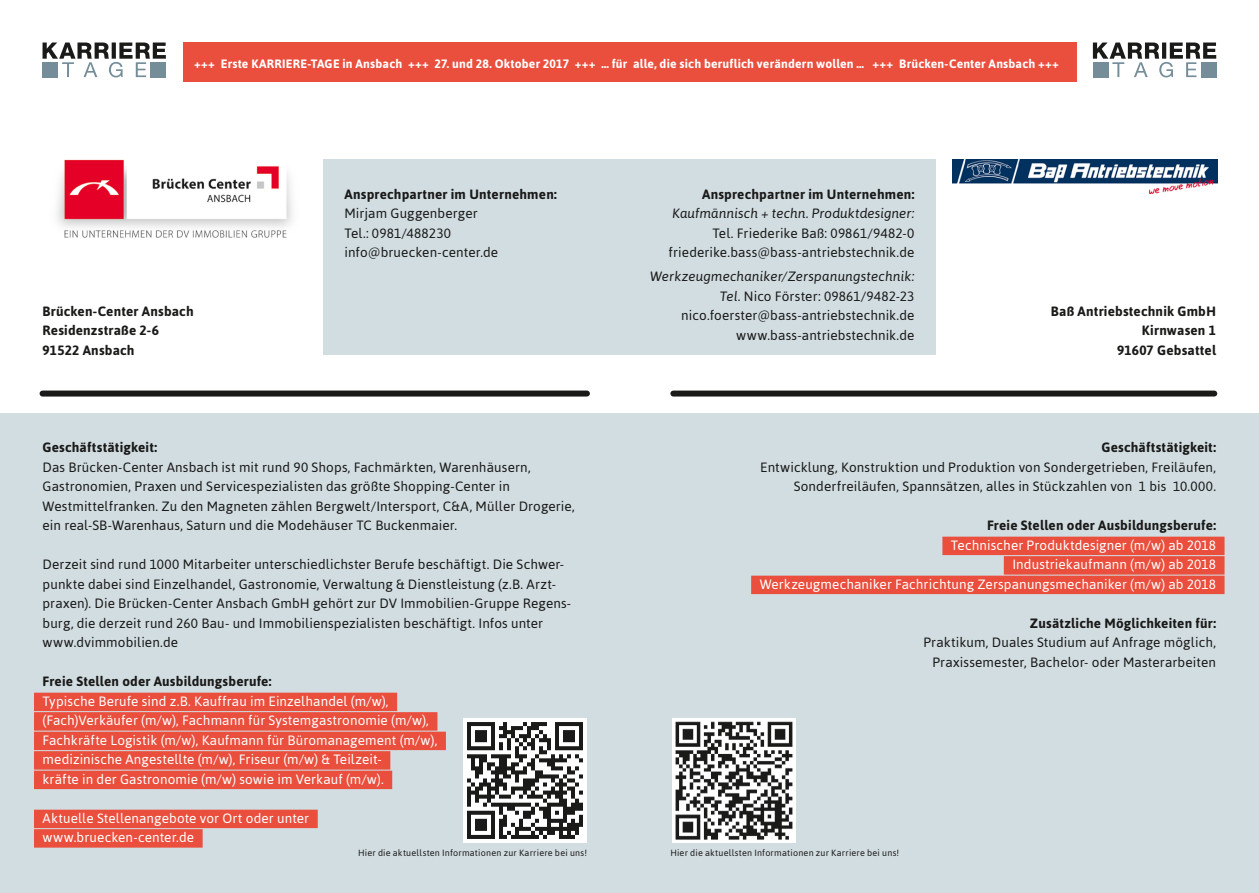
<style>
.page{position:relative;width:1259px;height:893px;background:#fff}
.page>*{position:absolute;margin:0;border:0;box-sizing:border-box;transform-origin:0 0}
.t1{font:13.5px/19.5px "Asap";letter-spacing:.01em;color:#1a1a18;text-align:right}
.t2{font:13.5px/19.5px "Asap";letter-spacing:.01em;color:#fff}
.t3{font:700 13.5px/19.5px "Asap";letter-spacing:.015em;color:#1a1a18}
.t4{font:italic 13.5px "Asap";letter-spacing:.01em;color:#1a1a18}
.t5{font:700 12.15px "Asap";letter-spacing:.015em;color:#fff}
.t6{font:9px "Asap";letter-spacing:.02em;color:#1a1a18}
.s1{font-style:italic}
</style>
<div class="page">
<div style="left:0;top:413px;width:1259px;height:480px;background:#d2dde2"></div>
<div style="left:34px;top:693px;width:363px;height:18px;background:#ea4e3c"></div>
<div style="left:34px;top:712px;width:403px;height:19px;background:#ea4e3c"></div>
<div style="left:34px;top:732px;width:412px;height:18px;background:#ea4e3c"></div>
<div style="left:34px;top:751px;width:356px;height:19px;background:#ea4e3c"></div>
<div style="left:34px;top:771px;width:358px;height:18px;background:#ea4e3c"></div>
<div style="left:34px;top:810px;width:284px;height:18px;background:#ea4e3c"></div>
<div style="left:34px;top:829px;width:169px;height:19px;background:#ea4e3c"></div>
<div style="left:323px;top:160px;width:612px;height:195px;background:#d2dde2"></div>
<div style="left:43px;top:391px;width:544px;height:6px;background:#1a1a18"></div>
<img style="left:463px;top:719px;width:124px;height:123px">
<div style="left:673px;top:391px;width:541px;height:6px;background:#1a1a18"></div>
<div style="left:942px;top:537px;width:282px;height:18px;background:#ea4e3c"></div>
<div style="left:1003px;top:556px;width:221px;height:19px;background:#ea4e3c"></div>
<div style="left:751px;top:576px;width:473px;height:18px;background:#ea4e3c"></div>
<img style="left:672px;top:719px;width:123px;height:123px">
<img style="left:952px;top:160px;width:265px;height:34px">
<svg style="left:43px;top:43px;width:123px;height:34px"></svg>
<div style="left:43px;top:62px;width:15px;height:15px;background:#748d99"></div>
<div style="left:150px;top:62px;width:16px;height:15px;background:#748d99"></div>
<svg style="left:1093px;top:43px;width:123px;height:34px"></svg>
<div style="left:1093px;top:62px;width:15px;height:15px;background:#748d99"></div>
<div style="left:1200px;top:62px;width:16px;height:15px;background:#748d99"></div>
<img style="left:57px;top:159px;width:236px;height:79px">
<div style="left:183px;top:43px;width:893px;height:39px;background:#ea4e3c"></div>
<p class="t5" style="left:194px;top:56px;width:866px">+++ Erste KARRIERE-TAGE in Ansbach +++ 27. und 28. Oktober 2017 +++ … für alle, die sich beruflich verändern wollen … +++ Brücken-Center Ansbach +++</p>
<p class="t3" style="left:43px;top:301px;width:153px">Brücken-Center Ansbach<br>Residenzstraße 2-6<br>91522 Ansbach</p>
<p class="t3" style="left:344px;top:184px;width:214px">Ansprechpartner im Unternehmen:</p>
<p class="t1" style="left:344px;top:203px;width:155px;text-align:left">Mirjam Guggenberger<br>Tel.: 0981/488230 info@bruecken-center.de</p>
<p class="t3" style="left:702px;top:184px;width:214px">Ansprechpartner im Unternehmen:</p>
<p class="t4" style="left:672px;top:205px;width:244px">Kaufmännisch + techn. Produktdesigner:</p>
<p class="t1" style="left:668px;top:223px;width:247px">Tel. Friederike Baß: 09861/9482-0 friederike.bass@bass-antriebstechnik.de</p>
<p class="t1" style="left:650px;top:266px;width:266px"><span class="s1">Werkzeugmechaniker/Zerspanungstechnik:<br>Tel.</span> Nico Förster: 09861/9482-23 nico.foerster@bass-antriebstechnik.de www.bass-antriebstechnik.de</p>
<p class="t3" style="left:1051px;top:301px;width:167px;text-align:right">Baß Antriebstechnik GmbH<br>Kirnwasen 1<br>91607 Gebsattel</p>
<p class="t3" style="left:43px;top:437px;width:116px">Geschäftstätigkeit:</p>
<p class="t1" style="left:43px;top:457px;width:534px;text-align:left">Das Brücken-Center Ansbach ist mit rund 90 Shops, Fachmärkten, Warenhäusern, Gastronomien, Praxen und Servicespezialisten das größte Shopping-Center in Westmittelfranken. Zu den Magneten zählen Bergwelt/Intersport, C&amp;A, Müller Drogerie, ein real-SB-Warenhaus, Saturn und die Modehäuser TC Buckenmaier.</p>
<p class="t1" style="left:43px;top:554px;width:530px;text-align:left">Derzeit sind rund 1000 Mitarbeiter unterschiedlichster Berufe beschäftigt. Die Schwer&shy;punkte dabei sind Einzelhandel, Gastronomie, Verwaltung &amp; Dienstleistung (z.B. Arzt&shy;praxen). Die Brücken-Center Ansbach GmbH gehört zur DV Immobilien-Gruppe Regens&shy;burg, die derzeit rund 260 Bau- und Immobilienspezialisten beschäftigt. Infos unter www.dvimmobilien.de</p>
<p class="t3" style="left:43px;top:671px;width:230px">Freie Stellen oder Ausbildungsberufe:</p>
<p class="t2" style="left:43px;top:691px;width:396px">Typische Berufe sind z.B. Kauffrau im Einzelhandel (m/w), (Fach)Verkäufer (m/w), Fachmann für Systemgastronomie (m/w), Fachkräfte Logistik (m/w), Kaufmann für Büromanagement (m/w), medizinische Angestellte (m/w), Friseur (m/w) &amp; Teilzeit-<br>kräfte in der Gastronomie (m/w) sowie im Verkauf (m/w).</p>
<p class="t2" style="left:43px;top:808px;width:268px">Aktuelle Stellenangebote vor Ort oder unter www.bruecken-center.de</p>
<p class="t3" style="left:1101px;top:437px;width:116px">Geschäftstätigkeit:</p>
<p class="t1" style="left:760px;top:457px;width:457px">Entwicklung, Konstruktion und Produktion von Sondergetrieben, Freiläufen,<br>Sonderfreiläufen, Spannsätzen, alles in Stückzahlen von 1 bis 10.000.</p>
<p class="t3" style="left:987px;top:515px;width:230px">Freie Stellen oder Ausbildungsberufe:</p>
<p class="t2" style="left:759px;top:535px;width:458px;text-align:right">Technischer Produktdesigner (m/w) ab 2018<br>Industriekaufmann (m/w) ab 2018<br>Werkzeugmechaniker Fachrichtung Zerspanungsmechaniker (m/w) ab 2018</p>
<p class="t3" style="left:1030px;top:613px;width:188px">Zusätzliche Möglichkeiten für:</p>
<p class="t1" style="left:923px;top:632px;width:294px">Praktikum, Duales Studium auf Anfrage möglich,<br>Praxissemester, Bachelor- oder Masterarbeiten</p>
<p class="t6" style="left:358px;top:847px;width:230px">Hier die aktuellsten Informationen zur Karriere bei uns!</p>
<p class="t6" style="left:670px;top:847px;width:230px">Hier die aktuellsten Informationen zur Karriere bei uns!</p>
</div>
